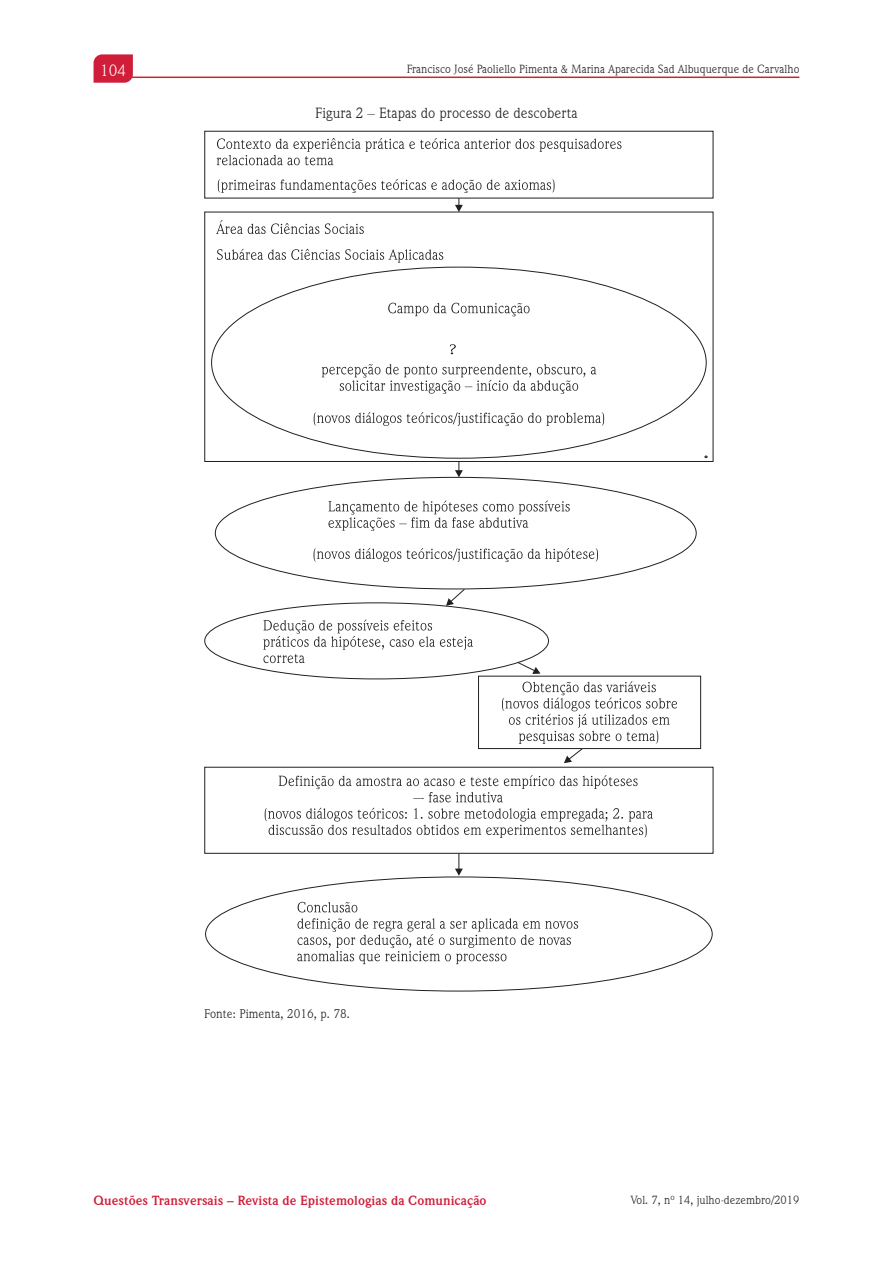
<style>
.page{position:relative;width:893px;height:1263px;background:#fff}
.page>*{position:absolute;margin:0;border:0;box-sizing:border-box;transform-origin:0 0}
.t1{font:16.5px "Weidemann IT Cby BT";color:#fff}
.figura_-_titulo{font:15px "Weidemann IT Cby BT";color:#231f20}
.t2{font:700 13.5px "Weidemann IT Cby BT";color:#d01d39}
.legenda{font:12.75px "Weidemann IT Cby BT";color:#231f20}
.t3{font:12px "Weidemann IT Cby BT";color:#231f20}
</style>
<div class="page">
<svg style="left:94px;top:54px;width:39px;height:29px"></svg>
<hr style="left:117px;top:77px;width:682px;height:1px;background:#d1232a">
<svg style="left:204px;top:130px;width:510px;height:724px"></svg>
<svg style="left:217px;top:138px;width:404px;height:27px"></svg>
<svg style="left:218px;top:179px;width:337px;height:14px"></svg>
<svg style="left:204px;top:197px;width:509px;height:795px"></svg>
<svg style="left:455px;top:205px;width:8px;height:7px"></svg>
<svg style="left:455px;top:461px;width:8px;height:16px"></svg>
<svg style="left:455px;top:853px;width:8px;height:23px"></svg>
<svg style="left:446px;top:588px;width:20px;height:18px"></svg>
<svg style="left:516px;top:661px;width:24px;height:13px"></svg>
<svg style="left:502px;top:681px;width:175px;height:82px"></svg>
<svg style="left:450px;top:344px;width:6px;height:10px"></svg>
<h1 class="t1" style="left:100px;top:61px;width:27px">104</h1>
<p class="t3" style="left:407px;top:62px;width:394px">Francisco José Paoliello Pimenta &amp; Marina Aparecida Sad Albuquerque de Carvalho</p>
<p class="figura_-_titulo" style="left:315px;top:104px;width:264px">Figura 2 – Etapas do processo de descoberta</p>
<p class="legenda" style="left:204px;top:1006px;width:147px">Fonte: Pimenta, 2016, p. 78.</p>
<p class="t2" style="left:94px;top:1192px;width:395px">Questões Transversais – Revista de Epistemologias da Comunicação</p>
<p class="t3" style="left:631px;top:1193px;width:170px">Vol. 7, nº 14, julho-dezembro/2019</p>
</div>
